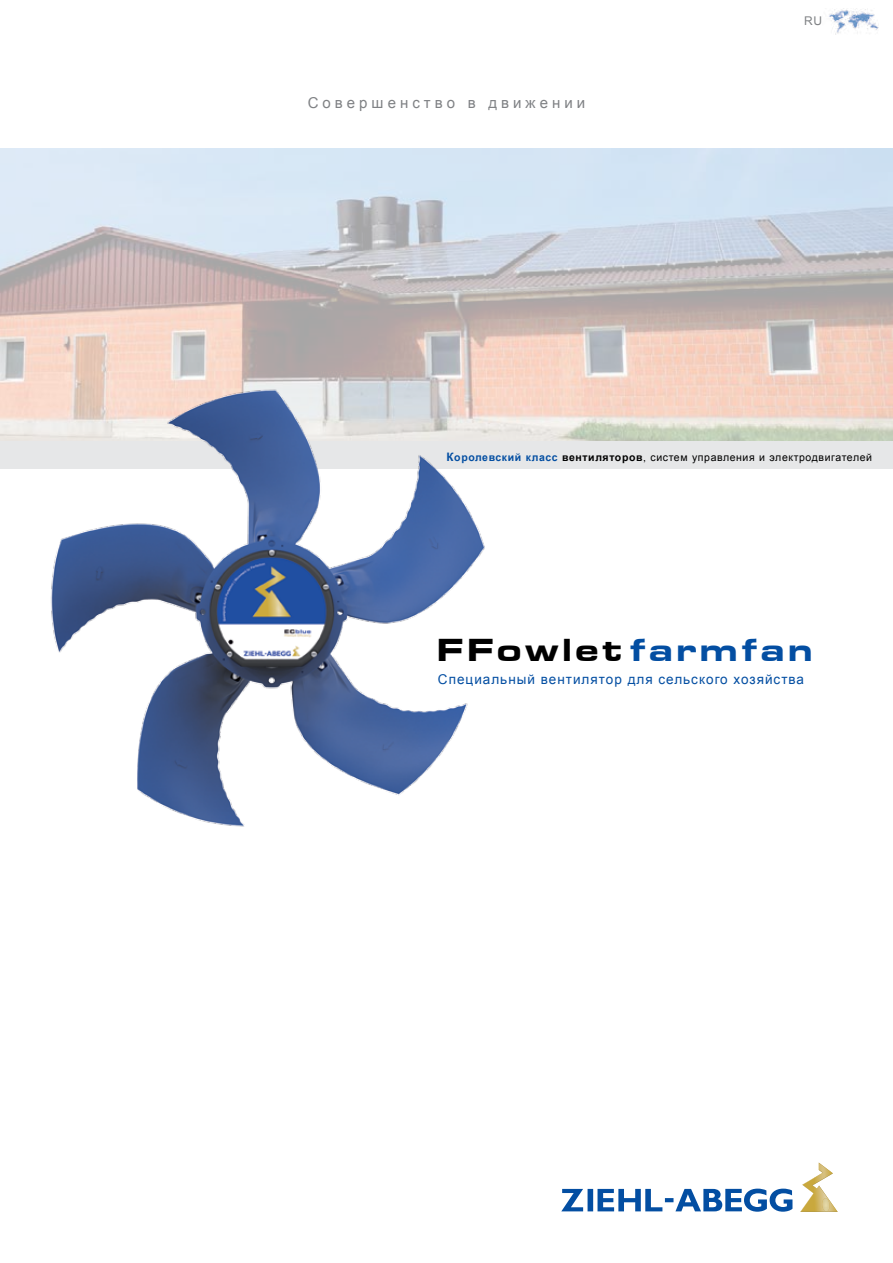
<style>
.page{position:relative;width:893px;height:1263px;background:#fff}
.page>*{position:absolute;margin:0;border:0;box-sizing:border-box;transform-origin:0 0}
.t1{font:900 33px "Eurostile Ext";letter-spacing:.07em;color:#000}
.t2{font:15px "Arial";letter-spacing:.27em;color:#808285}
.t3{font:13.5px "Arial";letter-spacing:.075em;color:#034ea2}
.t4{font:12px "Arial";color:#808285}
.t5{font:10.5px "Arial";letter-spacing:.06em;color:#000}
.s1{font-weight:700;font-size:11.7px;color:#034ea2}
.s2{font-weight:700;color:#034ea2}
.s3{font-weight:700}
.s4{color:#034ea2}
</style>
<div class="page">
<img style="left:0;top:148px;width:893px;height:293px">
<div style="left:0;top:441px;width:893px;height:28px;background:#e6e7e8"></div>
<svg style="left:561px;top:1188px;width:231px;height:24px"></svg>
<svg style="left:800px;top:1162px;width:38px;height:50px"></svg>
<img style="left:829px;top:9px;width:49px;height:26px">
<img style="left:46px;top:385px;width:442px;height:442px">
<h2 class="t2" style="left:308px;top:93px;width:279px">Совершенство в движении</h2>
<p class="t4" style="left:804px;top:13px;width:19px">RU</p>
<p class="t5" style="left:446px;top:451px;width:427px"><span class="s1">К</span><span class="s2">оролевский класс</span> <span class="s3">вентиляторов</span>, систем управления и электродвигателей</p>
<h1 class="t1" style="left:436px;top:625px;width:378px">FFowlet <span class="s4">farmfan</span></h1>
<p class="t3" style="left:438px;top:670px;width:368px">Специальный вентилятор для сельского хозяйства</p>
</div>
